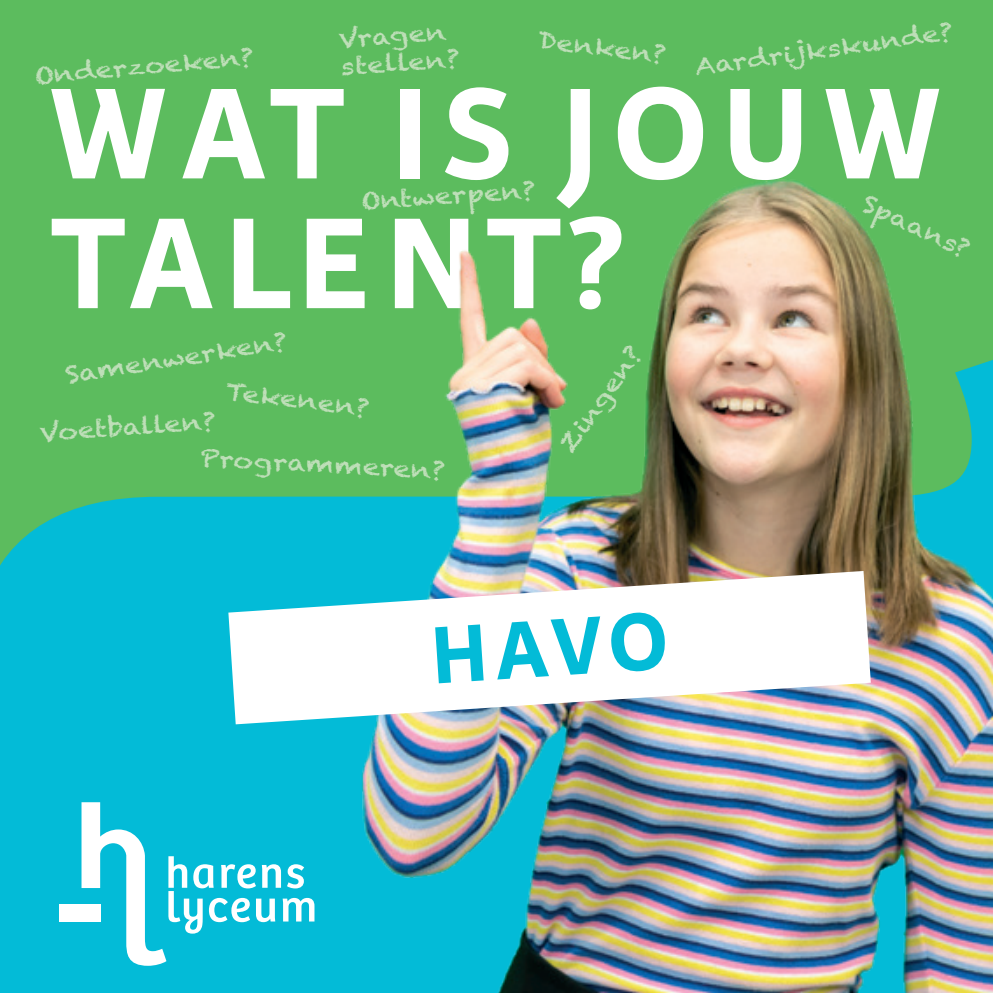
<style>
.page{position:relative;width:993px;height:993px;background:#fff}
.page>*{position:absolute;margin:0;border:0;box-sizing:border-box;transform-origin:0 0}
.t1{font:700 138.08px/129.7px "Karmina Sans";letter-spacing:.1em;color:#fff}
.t2{font:700 86.62px "Karmina Sans";color:#03bbd7}
.t3{font:23.1px/27.7px "Chalkduster";color:#bfdfb9;scale:1.19 1}
</style>
<div class="page">
<div style="left:0;top:0;width:992px;height:992px;background:#5cbc5e"></div>
<div style="left:0;top:496px;width:298px;height:496px;background:#03bbd7"></div>
<img style="left:298px;top:179px;width:694px;height:813px">
<svg style="left:81px;top:802px;width:233px;height:163px;background:#38c9df"></svg>
<div style="left:60px;top:903px;width:40px;height:18px;background:#fff"></div>
<img style="left:228px;top:570px;width:642px;height:154px">
<p class="t3" style="left:693px;top:54px;width:220px;rotate:-8deg">Aardrijkskunde?</p>
<p class="t3" style="left:337px;top:25px;width:102px;rotate:-4deg">Vragen stellen?</p>
<p class="t3" style="left:539px;top:26px;width:110px;rotate:7deg">Denken?</p>
<p class="t3" style="left:33px;top:62px;width:186px;rotate:-5deg">Onderzoeken?</p>
<p class="t1" style="left:50px;top:71px;width:892px">WAT IS JOUW<br>TALENT?</p>
<p class="t3" style="left:63px;top:362px;width:190px;rotate:-9deg">Samenwerken?</p>
<p class="t3" style="left:360px;top:188px;width:148px;rotate:-4deg">Ontwerpen?</p>
<p class="t3" style="left:869px;top:189px;width:98px;rotate:25deg">Spaans?</p>
<p class="t3" style="left:554px;top:441px;width:105px;rotate:-55deg">Zingen?</p>
<p class="t3" style="left:227px;top:377px;width:123px;rotate:7deg">Tekenen?</p>
<p class="t3" style="left:201px;top:444px;width:207px;rotate:3deg">Programmeren?</p>
<p class="t3" style="left:39px;top:419px;width:150px;rotate:-4deg">Voetballen?</p>
<p class="t2" style="left:428px;top:606px;width:238px;rotate:-4deg">HAVO</p>
</div>
